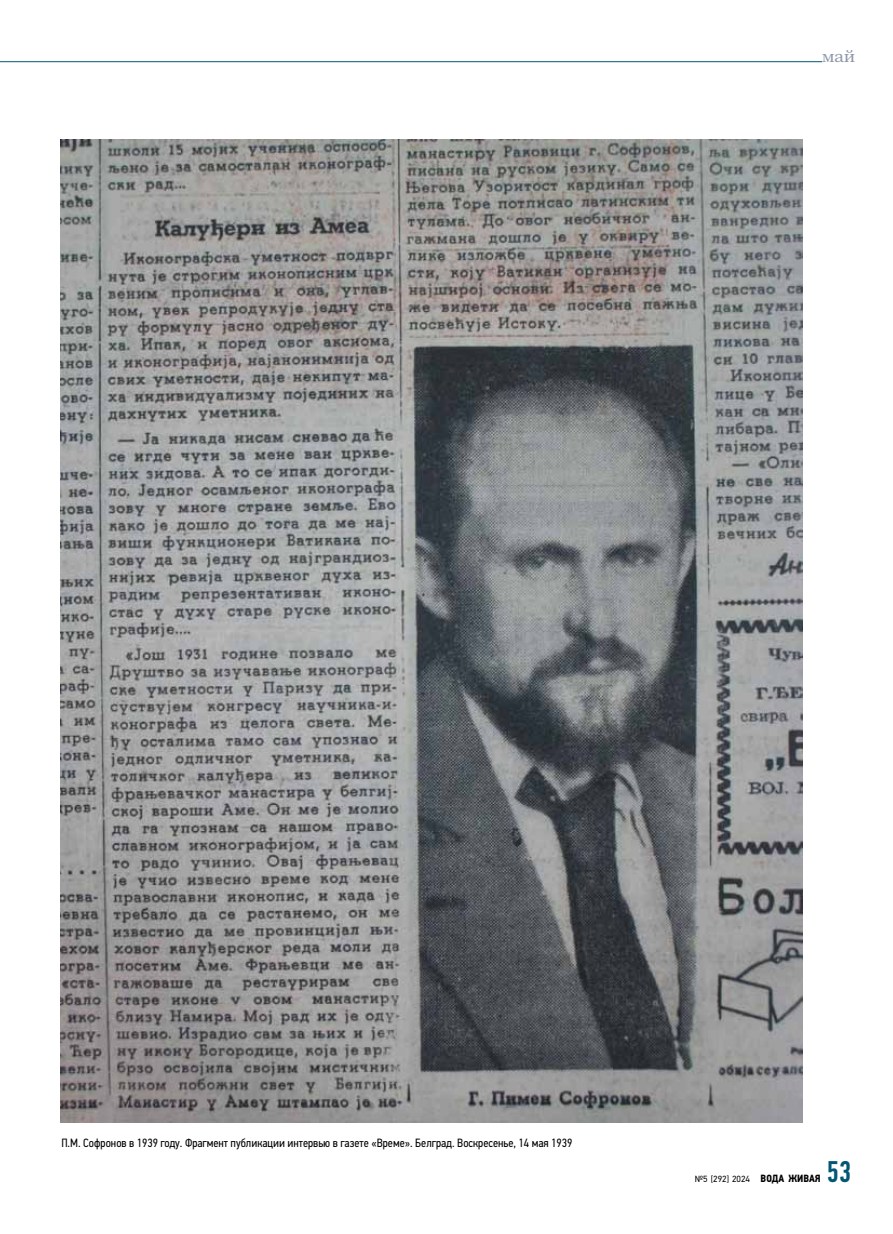
<style>
.page{position:relative;width:893px;height:1234px;background:#fff}
.page>*{position:absolute;margin:0;border:0;box-sizing:border-box;transform-origin:0 0}
.t1{font:500 30px "PF Din Text Comp Pro";color:#025774}
.t2{font:16.5px "Bookman Light ITC";color:#8d98ab}
.t3{font:12px "PF Din Text Cond Pro";color:#000}
.t4{font:9px "PF Din Text Pro";color:#000}
.s1{font-family:"PF Din Text Cond Pro";font-weight:700;font-size:10.5px}
</style>
<div class="page">
<hr style="left:0;top:61px;width:828px;height:1px;background:#025774">
<div style="left:822px;top:50px;width:33px;height:15px;background:#fff"></div>
<img style="left:60px;top:139px;width:743px;height:982px">
<h2 class="t2" style="left:822px;top:46px;width:34px">май</h2>
<p class="t3" style="left:61px;top:1135px;width:512px">П.М. Софронов в 1939 году. Фрагмент публикации интервью в газете «Време». Белград. Воскресенье, 14 мая 1939</p>
<p class="t4" style="left:695px;top:1173px;width:127px">№5 [292] 2024 <span class="s1">ВОДА ЖИВАЯ</span></p>
<h1 class="t1" style="left:827px;top:1155px;width:26px">53</h1>
</div>
